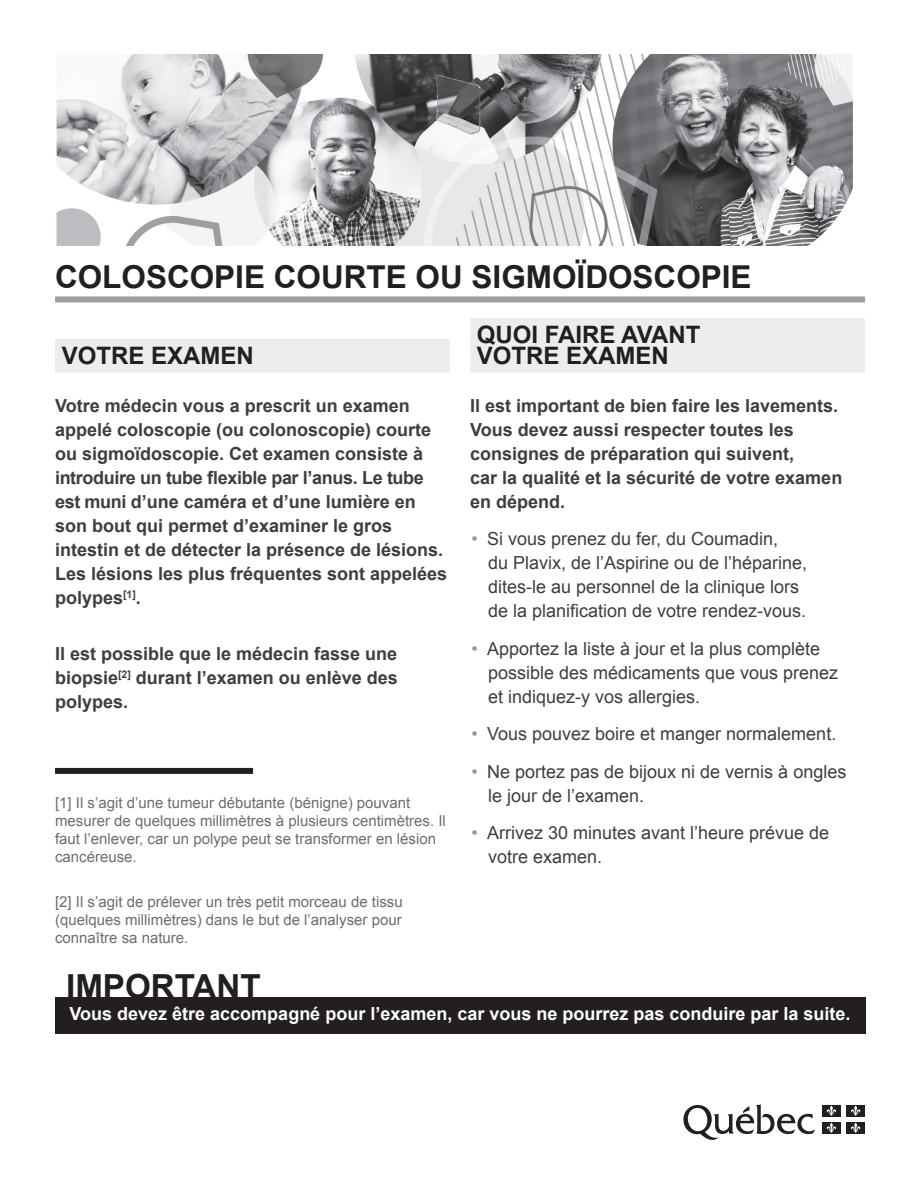
<style>
.page{position:relative;width:918px;height:1188px;background:#fff}
.page>*{position:absolute;margin:0;border:0;box-sizing:border-box;transform-origin:0 0}
.t1{font:700 33.15px "Arial";color:#231f20}
.t2{font:700 31.5px "Arial";color:#231f20}
.t3{font:700 24px/21px "Arial";color:#231f20}
.t4{font:700 18px/24px "Arial";color:#3e3e3f}
.t5{font:18px/24px "Arial";color:#3e3e3f}
.t6{font:700 18px "Arial";color:#fff}
.t7{font:15px/18px "Arial";color:#6c6d70}
.s1{color:#939598}
</style>
<div class="page">
<div style="left:55px;top:339px;width:395px;height:34px;background:#ededee"></div>
<div style="left:470px;top:318px;width:395px;height:34px;background:#ededee"></div>
<div style="left:470px;top:339px;width:395px;height:34px;background:#ededee"></div>
<div style="left:55px;top:296px;width:810px;height:6px;background:#9d9fa2"></div>
<div style="left:55px;top:997px;width:810px;height:36px;background:#231f20"></div>
<div style="left:55px;top:768px;width:198px;height:6px;background:#231f20"></div>
<svg style="left:683px;top:1104px;width:132px;height:36px"></svg>
<div style="left:822px;top:1105px;width:19px;height:11px;background:#231f20"></div>
<svg style="left:826px;top:1106px;width:10px;height:10px"></svg>
<div style="left:846px;top:1105px;width:19px;height:11px;background:#231f20"></div>
<svg style="left:851px;top:1106px;width:10px;height:10px"></svg>
<div style="left:822px;top:1122px;width:19px;height:12px;background:#231f20"></div>
<svg style="left:826px;top:1123px;width:10px;height:10px"></svg>
<div style="left:846px;top:1122px;width:19px;height:12px;background:#231f20"></div>
<svg style="left:851px;top:1123px;width:10px;height:10px"></svg>
<img style="left:56px;top:54px;width:796px;height:191px">
<h2 class="t2" style="left:55px;top:256px;width:698px">COLOSCOPIE COURTE OU SIGMOÏDOSCOPIE</h2>
<h3 class="t3" style="left:62px;top:346px;width:194px">Votre examen</h3>
<p class="t4" style="left:55px;top:394px;width:394px">Votre médecin vous a prescrit un examen appelé coloscopie (ou colonoscopie) courte ou sigmoïdoscopie. Cet examen consiste à introduire un tube flexible par l’anus. Le tube est muni d’une caméra et d’une lumière en son bout qui permet d’examiner le gros intestin et de détecter la présence de lésions.<br>Les lésions les plus fréquentes sont appelées polypes<sup>[1]</sup>.</p>
<p class="t4" style="left:55px;top:643px;width:344px;text-align:justify">Il est possible que le médecin fasse une biopsie<sup>[2]</sup> durant l’examen ou enlève des polypes.</p>
<p class="t7" style="left:55px;top:794px;width:392px">[1] Il s’agit d’une tumeur débutante (bénigne) pouvant mesurer de quelques millimètres à plusieurs centimètres. Il faut l’enlever, car un polype peut se transformer en lésion cancéreuse.</p>
<p class="t7" style="left:55px;top:893px;width:349px;text-align:justify">[2] Il s’agit de prélever un très petit morceau de tissu (quelques millimètres) dans le but de l’analyser pour connaître sa nature.</p>
<h1 class="t1" style="left:66px;top:965px;width:196px">IMPORTANT</h1>
<h3 class="t3" style="left:477px;top:325px;width:225px">Quoi faire avant votre examen</h3>
<p class="t4" style="left:470px;top:394px;width:374px">Il est important de bien faire les lavements.<br>Vous devez aussi respecter toutes les consignes de préparation qui suivent,<br>car la qualité et la sécurité de votre examen en dépend.</p>
<p class="t5" style="left:488px;top:527px;width:321px;text-indent:-16px"><span class="s1">•</span> Si vous prenez du fer, du Coumadin,<br>du Plavix, de l’Aspirine ou de l’héparine, dites‑le au personnel de la clinique lors de la planification de votre rendez-vous.</p>
<p class="t5" style="left:488px;top:637px;width:352px;text-indent:-16px"><span class="s1">•</span> Apportez la liste à jour et la plus complète possible des médicaments que vous prenez et indiquez-y vos allergies.</p>
<p class="t5" style="left:472px;top:722px;width:366px"><span class="s1">•</span> Vous pouvez boire et manger normalement.</p>
<p class="t5" style="left:488px;top:760px;width:360px;text-indent:-16px"><span class="s1">•</span> Ne portez pas de bijoux ni de vernis à ongles le jour de l’examen.</p>
<p class="t5" style="left:488px;top:821px;width:343px;text-indent:-16px"><span class="s1">•</span> Arrivez 30 minutes avant l’heure prévue de votre examen.</p>
<p class="t6" style="left:70px;top:1002px;width:782px">Vous devez être accompagné pour l’examen, car vous ne pourrez pas conduire par la suite.</p>
</div>
